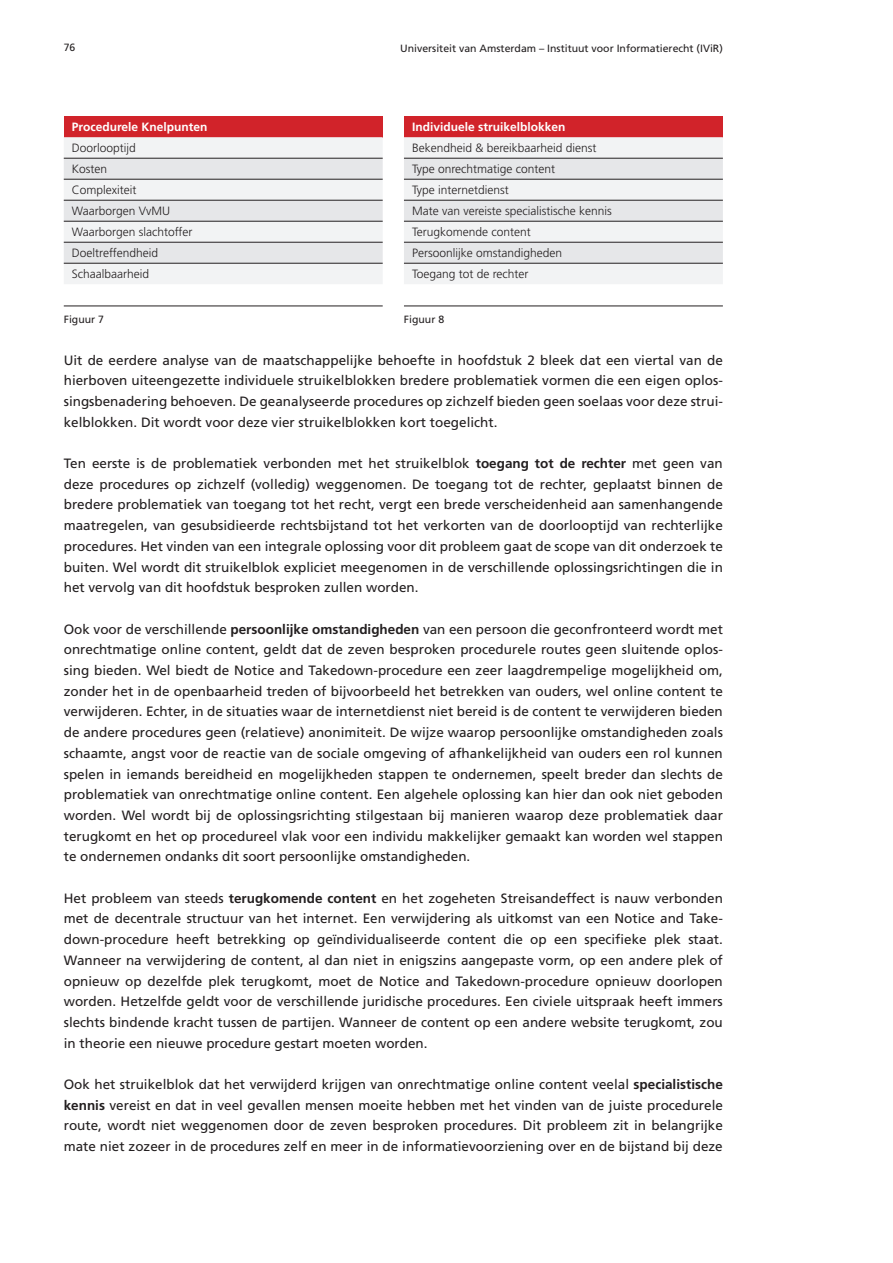
<style>
.page{position:relative;width:893px;height:1263px;background:#fff}
.page>*{position:absolute;margin:0;border:0;box-sizing:border-box;transform-origin:0 0}
.t1{font:13.5px/20.7px "Frutiger LT Std";color:#231f20;text-align:justify}
.t2{font:300 12px/21px "Frutiger LT Std";color:#231f20}
.t3{font:700 12px "Frutiger LT Std";color:#fff}
.t4{font:10.5px "Frutiger LT Std";color:#231f20}
.s1{font-weight:700}
</style>
<div class="page">
<div style="left:64px;top:116px;width:319px;height:21px;background:#d1232a"></div>
<div style="left:64px;top:137px;width:319px;height:147px;background:#f2f3f4"></div>
<svg style="left:64px;top:159px;width:319px;height:104px"></svg>
<hr style="left:64px;top:158px;width:319px;height:1px;background:#231f20">
<hr style="left:64px;top:179px;width:319px;height:1px;background:#231f20">
<hr style="left:64px;top:200px;width:319px;height:1px;background:#231f20">
<hr style="left:64px;top:221px;width:319px;height:1px;background:#231f20">
<hr style="left:64px;top:242px;width:319px;height:1px;background:#231f20">
<hr style="left:64px;top:263px;width:319px;height:1px;background:#231f20">
<div style="left:404px;top:116px;width:319px;height:21px;background:#d1232a"></div>
<div style="left:404px;top:137px;width:319px;height:147px;background:#f2f3f4"></div>
<svg style="left:404px;top:159px;width:319px;height:104px"></svg>
<hr style="left:404px;top:158px;width:319px;height:1px;background:#231f20">
<hr style="left:404px;top:179px;width:319px;height:1px;background:#231f20">
<hr style="left:404px;top:200px;width:319px;height:1px;background:#231f20">
<hr style="left:404px;top:221px;width:319px;height:1px;background:#231f20">
<hr style="left:404px;top:242px;width:319px;height:1px;background:#231f20">
<hr style="left:404px;top:263px;width:319px;height:1px;background:#231f20">
<hr style="left:64px;top:306px;width:319px;height:1px;background:#231f20">
<hr style="left:404px;top:306px;width:319px;height:1px;background:#231f20">
<p class="t4" style="left:64px;top:41px;width:13px">76</p>
<p class="t4" style="left:400px;top:42px;width:324px">Universiteit van Amsterdam – Instituut voor Informatierecht (IViR)</p>
<p class="t3" style="left:72px;top:120px;width:137px">Procedurele Knelpunten</p>
<p class="t2" style="left:72px;top:138px;width:122px">Doorlooptijd<br>Kosten<br>Complexiteit<br>Waarborgen VvMU<br>Waarborgen slachtoffer<br>Doeltreffendheid<br>Schaalbaarheid</p>
<p class="t3" style="left:412px;top:120px;width:155px">Individuele struikelblokken</p>
<p class="t2" style="left:412px;top:138px;width:201px">Bekendheid &amp; bereikbaarheid dienst<br>Type onrechtmatige content<br>Type internetdienst<br>Mate van vereiste specialistische kennis<br>Terugkomende content<br>Persoonlijke omstandigheden<br>Toegang tot de rechter</p>
<p class="t4" style="left:64px;top:313px;width:42px">Figuur 7</p>
<p class="t4" style="left:404px;top:313px;width:42px">Figuur 8</p>
<p class="t1" style="left:64px;top:350px;width:661px">Uit de eerdere analyse van de maatschappelijke behoefte in hoofdstuk 2 bleek dat een viertal van de hierboven uiteengezette individuele struikelblokken bredere problematiek vormen die een eigen oplos&shy;singsbenadering behoeven. De geanalyseerde procedures op zichzelf bieden geen soelaas voor deze strui&shy;kelblokken. Dit wordt voor deze vier struikelblokken kort toegelicht.</p>
<p class="t1" style="left:64px;top:453px;width:661px">Ten eerste is de problematiek verbonden met het struikelblok <span class="s1">toegang tot de rechter</span> met geen van deze procedures op zichzelf (volledig) weggenomen. De toegang tot de rechter, geplaatst binnen de bredere problematiek van toegang tot het recht, vergt een brede verscheidenheid aan samenhangende maatregelen, van gesubsidieerde rechtsbijstand tot het verkorten van de doorlooptijd van rechterlijke procedures. Het vinden van een integrale oplossing voor dit probleem gaat de scope van dit onderzoek te buiten. Wel wordt dit struikelblok expliciet meegenomen in de verschillende oplossingsrichtingen die in het vervolg van dit hoofdstuk besproken zullen worden.</p>
<p class="t1" style="left:64px;top:619px;width:661px">Ook voor de verschillende <span class="s1">persoonlijke omstandigheden</span> van een persoon die geconfronteerd wordt met onrechtmatige online content, geldt dat de zeven besproken procedurele routes geen sluitende oplos&shy;sing bieden. Wel biedt de Notice and Takedown-procedure een zeer laagdrempelige mogelijkheid om, zonder het in de openbaarheid treden of bijvoorbeeld het betrekken van ouders, wel online content te verwijderen. Echter, in de situaties waar de internetdienst niet bereid is de content te verwijderen bieden de andere procedures geen (relatieve) anonimiteit. De wijze waarop persoonlijke omstandigheden zoals schaamte, angst voor de reactie van de sociale omgeving of afhankelijkheid van ouders een rol kunnen spelen in iemands bereidheid en mogelijkheden stappen te ondernemen, speelt breder dan slechts de problematiek van onrechtmatige online content. Een algehele oplossing kan hier dan ook niet geboden worden. Wel wordt bij de oplossingsrichting stilgestaan bij manieren waarop deze problematiek daar terugkomt en het op procedureel vlak voor een individu makkelijker gemaakt kan worden wel stappen te ondernemen ondanks dit soort persoonlijke omstandigheden.</p>
<p class="t1" style="left:64px;top:888px;width:661px">Het probleem van steeds <span class="s1">terugkomende content</span> en het zogeheten Streisandeffect is nauw verbonden met de decentrale structuur van het internet. Een verwijdering als uitkomst van een Notice and Take&shy;down-procedure heeft betrekking op geïndividualiseerde content die op een specifieke plek staat.<br>Wanneer na verwijdering de content, al dan niet in enigszins aangepaste vorm, op een andere plek of opnieuw op dezelfde plek terugkomt, moet de Notice and Takedown-procedure opnieuw doorlopen worden. Hetzelfde geldt voor de verschillende juridische procedures. Een civiele uitspraak heeft immers slechts bindende kracht tussen de partijen. Wanneer de content op een andere website terugkomt, zou in theorie een nieuwe procedure gestart moeten worden.</p>
<p class="t1" style="left:64px;top:1074px;width:661px">Ook het struikelblok dat het verwijderd krijgen van onrechtmatige online content veelal <span class="s1">specialistische kennis</span> vereist en dat in veel gevallen mensen moeite hebben met het vinden van de juiste procedurele route, wordt niet weggenomen door de zeven besproken procedures. Dit probleem zit in belangrijke mate niet zozeer in de procedures zelf en meer in de informatievoorziening over en de bijstand bij deze</p>
</div>
